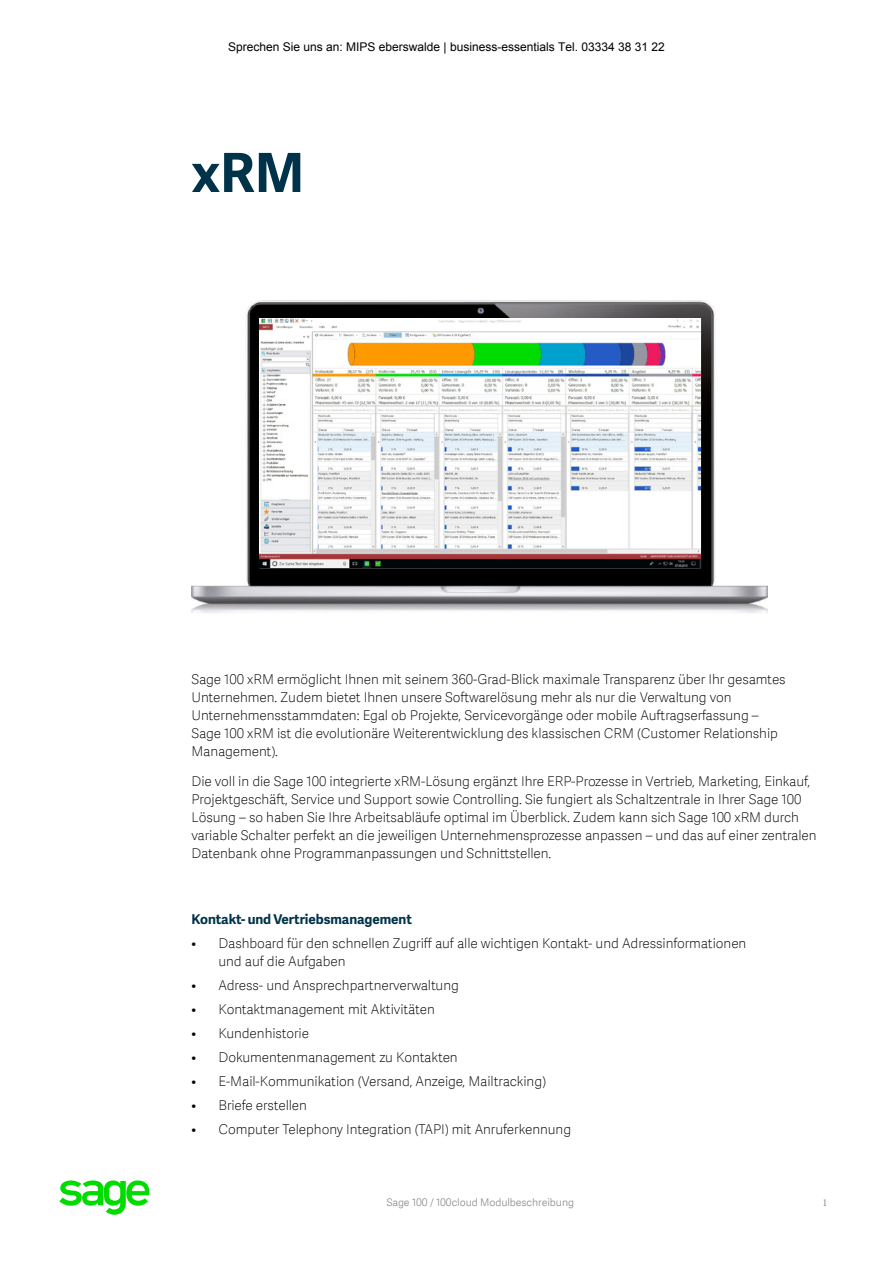
<style>
.page{position:relative;width:893px;height:1263px;background:#fff}
.page>*{position:absolute;margin:0;border:0;box-sizing:border-box;transform-origin:0 0}
.t1{font:700 54px "Adelle Sans SAGE";color:#003349}
.t2{font:13.5px/18px "Adelle Sans SAGE Th";letter-spacing:-.005em;color:#000}
.t3{font:700 13.5px "Adelle Sans SAGE";letter-spacing:-.005em;color:#003349}
.t4{font:12px "Arial";color:#000}
.t5{font:10.5px "Adelle Sans SAGE Lt";letter-spacing:-.005em;color:#888b8d}
.t6{font:10.5px "Minion Pro";color:#888b8d}
</style>
<div class="page">
<svg style="left:59px;top:1181px;width:91px;height:34px"></svg>
<img style="left:191px;top:301px;width:576px;height:312px">
<img style="left:259px;top:319px;width:441px;height:248px">
<p class="t4" style="left:228px;top:39px;width:438px">Sprechen Sie uns an: MIPS eberswalde | business-essentials Tel. 03334 38 31 22</p>
<h1 class="t1" style="left:191px;top:133px;width:114px">xRM</h1>
<p class="t2" style="left:191px;top:670px;width:595px">Sage 100 xRM ermöglicht Ihnen mit seinem 360-Grad-Blick maximale Transparenz über Ihr gesamtes Unternehmen. Zudem bietet Ihnen unsere Softwarelösung mehr als nur die Verwaltung von Unternehmensstammdaten: Egal ob Projekte, Servicevorgänge oder mobile Auftragserfassung – Sage 100 xRM ist die evolutionäre Weiterentwicklung des klassischen CRM (Customer Relationship Management).</p>
<p class="t2" style="left:191px;top:772px;width:626px">Die voll in die Sage 100 integrierte xRM-Lösung ergänzt Ihre ERP-Prozesse in Vertrieb, Marketing, Einkauf, Projektgeschäft, Service und Support sowie Controlling. Sie fungiert als Schaltzentrale in Ihrer Sage 100<br>Lösung – so haben Sie Ihre Arbeitsabläufe optimal im Überblick. Zudem kann sich Sage 100 xRM durch variable Schalter perfekt an die jeweiligen Unternehmensprozesse anpassen – und das auf einer zentralen Datenbank ohne Programmanpassungen und Schnittstellen.</p>
<p class="t3" style="left:191px;top:909px;width:222px">Kontakt- und Vertriebsmanagement</p>
<p class="t2" style="left:218px;top:934px;width:529px;text-indent:-27px">• Dashboard für den schnellen Zugriff auf alle wichtigen Kontakt- und Adressinformationen und auf die Aufgaben</p>
<p class="t2" style="left:191px;top:976px;width:269px">• Adress- und Ansprechpartnerverwaltung</p>
<p class="t2" style="left:191px;top:1000px;width:245px">• Kontaktmanagement mit Aktivitäten</p>
<p class="t2" style="left:191px;top:1024px;width:119px">• Kundenhistorie</p>
<p class="t2" style="left:191px;top:1048px;width:268px">• Dokumentenmanagement zu Kontakten</p>
<p class="t2" style="left:191px;top:1072px;width:356px">• E-Mail-Kommunikation (Versand, Anzeige, Mailtracking)</p>
<p class="t2" style="left:191px;top:1096px;width:117px">• Briefe erstellen</p>
<p class="t2" style="left:191px;top:1120px;width:381px">• Computer Telephony Integration (TAPI) mit Anruferkennung</p>
<p class="t5" style="left:386px;top:1195px;width:189px">Sage 100 / 100cloud Modulbeschreibung</p>
<p class="t6" style="left:822px;top:1195px;width:7px">1</p>
</div>
